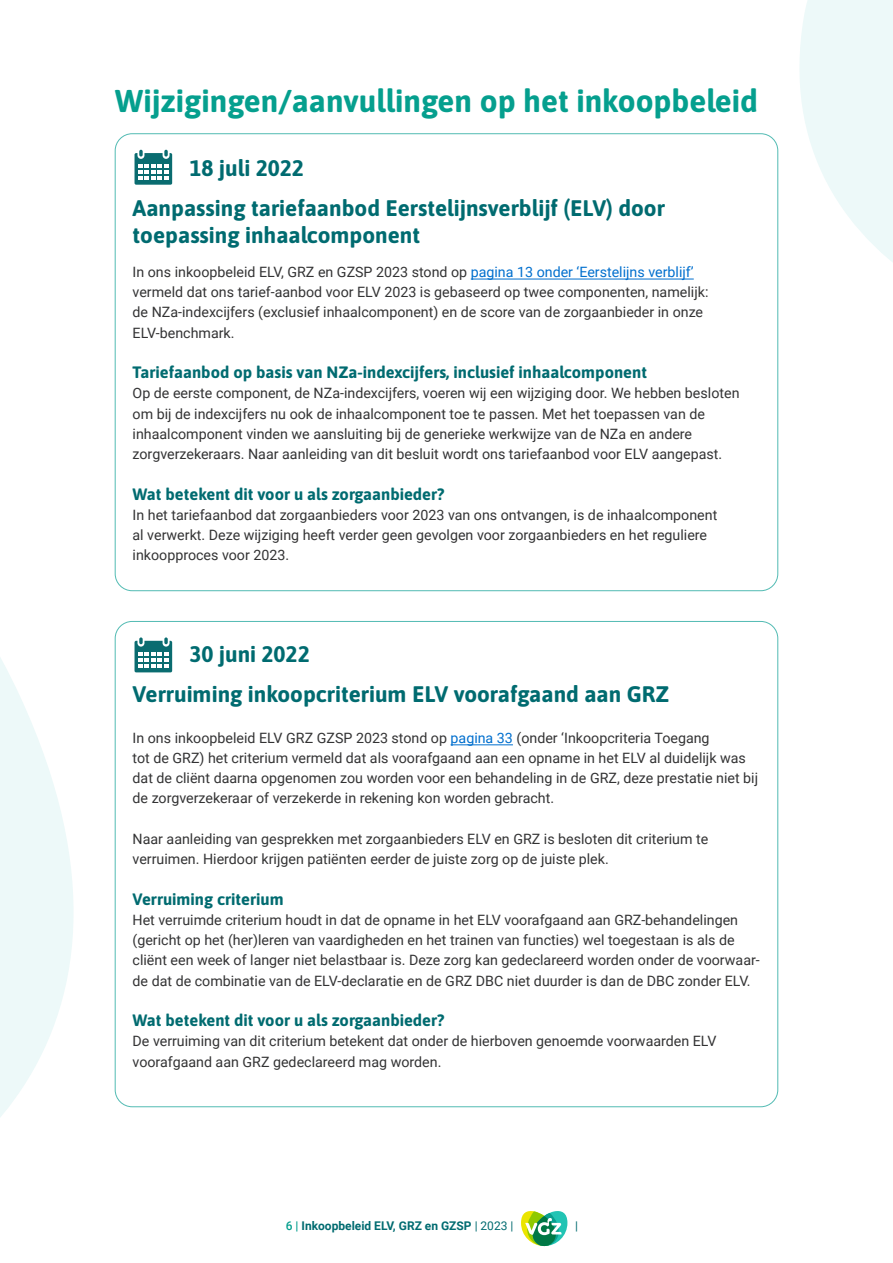
<style>
.page{position:relative;width:893px;height:1263px;background:#fff}
.page>*{position:absolute;margin:0;border:0;box-sizing:border-box;transform-origin:0 0}
.H1_Kop_IN{font:700 31.5px "Asap";color:#059f8e}
.H2_Kopje_niet_in_inh{font:700 22.5px/27px "Asap";color:#006b70}
.H2_kopje_IN{font:700 22.5px "Asap";color:#006b70}
.H3_subkop_IN{font:700 16.5px "Asap";color:#006b70}
.PLAT_IN{font:14.25px/20.2px "Roboto";color:#333334}
.t1{font:700 12px "Roboto";color:#006b70}
.t2{font:12px "Roboto";color:#006b70}
.s1{color:#006fce}
.s2{font-weight:500;color:#059f8e}
.s3{font-weight:400}
</style>
<div class="page">
<svg style="left:521px;top:1211px;width:47px;height:35px"></svg>
<svg style="left:0;top:278px;width:338px;height:839px"></svg>
<svg style="left:765px;top:0;width:128px;height:533px"></svg>
<div style="left:115px;top:621px;width:663px;height:486px;background:#fff;border-radius:17px"></div>
<hr style="left:451px;top:744px;width:62px;height:1px;background:#006fce">
<svg style="left:135px;top:637px;width:37px;height:35px"></svg>
<div style="left:115px;top:134px;width:663px;height:457px;background:#fff;border-radius:17px"></div>
<hr style="left:471px;top:279px;width:223px;height:1px;background:#006fce">
<svg style="left:135px;top:150px;width:37px;height:35px"></svg>
<h1 class="H1_Kop_IN" style="left:115px;top:80px;width:645px">Wijzigingen/aanvullingen op het inkoopbeleid</h1>
<p class="H2_kopje_IN" style="left:189px;top:152px;width:116px">18 juli 2022</p>
<p class="H2_Kopje_niet_in_inh" style="left:133px;top:193px;width:534px">Aanpassing tariefaanbod Eerstelijnsverblijf (ELV) door toepassing inhaalcomponent</p>
<p class="PLAT_IN" style="left:133px;top:261px;width:577px">In ons inkoopbeleid ELV, GRZ en GZSP 2023 stond op <span class="s1">pagina 13 onder ‘Eerstelijns verblijf’ </span>vermeld dat ons tarief-aanbod voor ELV 2023 is gebaseerd op twee componenten, namelijk: de NZa-indexcijfers (exclusief inhaalcomponent) en de score van de zorgaanbieder in onze ELV-benchmark.</p>
<p class="H3_subkop_IN" style="left:133px;top:361px;width:516px">Tariefaanbod op basis van NZa-indexcijfers, inclusief inhaalcomponent</p>
<p class="PLAT_IN" style="left:133px;top:383px;width:608px">Op de eerste component, de NZa-indexcijfers, voeren wij een wijziging door. We hebben besloten om bij de indexcijfers nu ook de inhaalcomponent toe te passen. Met het toepassen van de inhaalcomponent vinden we aansluiting bij de generieke werkwijze van de NZa en andere zorgverzekeraars. Naar aanleiding van dit besluit wordt ons tariefaanbod voor ELV aangepast.</p>
<p class="H3_subkop_IN" style="left:133px;top:482px;width:313px">Wat betekent dit voor u als zorgaanbieder?</p>
<p class="PLAT_IN" style="left:133px;top:504px;width:586px">In het tariefaanbod dat zorgaanbieders voor 2023 van ons ontvangen, is de inhaalcomponent al verwerkt. Deze wijziging heeft verder geen gevolgen voor zorgaanbieders en het reguliere inkoopproces voor 2023.</p>
<p class="H2_kopje_IN" style="left:189px;top:638px;width:122px">30 juni 2022</p>
<p class="H2_Kopje_niet_in_inh" style="left:133px;top:679px;width:538px">Verruiming inkoopcriterium ELV voorafgaand aan GRZ</p>
<p class="PLAT_IN" style="left:133px;top:727px;width:627px">In ons inkoopbeleid ELV GRZ GZSP 2023 stond op <span class="s1">pagina 33</span> (onder ‘Inkoopcriteria Toegang<br>tot de GRZ) het criterium vermeld dat als voorafgaand aan een opname in het ELV al duidelijk was dat de cliënt daarna opgenomen zou worden voor een behandeling in de GRZ, deze prestatie niet bij de zorgverzekeraar of verzekerde in rekening kon worden gebracht.</p>
<p class="PLAT_IN" style="left:133px;top:828px;width:577px">Naar aanleiding van gesprekken met zorgaanbieders ELV en GRZ is besloten dit criterium te verruimen. Hierdoor krijgen patiënten eerder de juiste zorg op de juiste plek.</p>
<p class="H3_subkop_IN" style="left:133px;top:887px;width:153px">Verruiming criterium</p>
<p class="PLAT_IN" style="left:133px;top:909px;width:629px">Het verruimde criterium houdt in dat de opname in het ELV voorafgaand aan GRZ-behandelingen (gericht op het (her)leren van vaardigheden en het trainen van functies) wel toegestaan is als de cliënt een week of langer niet belastbaar is. Deze zorg kan gedeclareerd worden onder de voorwaar&shy;de dat de combinatie van de ELV-declaratie en de GRZ DBC niet duurder is dan de DBC zonder ELV.</p>
<p class="H3_subkop_IN" style="left:133px;top:1009px;width:313px">Wat betekent dit voor u als zorgaanbieder?</p>
<p class="PLAT_IN" style="left:133px;top:1031px;width:585px">De verruiming van dit criterium betekent dat onder de hierboven genoemde voorwaarden ELV voorafgaand aan GRZ gedeclareerd mag worden.</p>
<p class="t1" style="left:286px;top:1217px;width:229px"><span class="s2">6 |</span> Inkoopbeleid ELV, GRZ en GZSP <span class="s3">| 2023 |</span></p>
<p class="t2" style="left:575px;top:1217px;width:4px">|</p>
</div>
